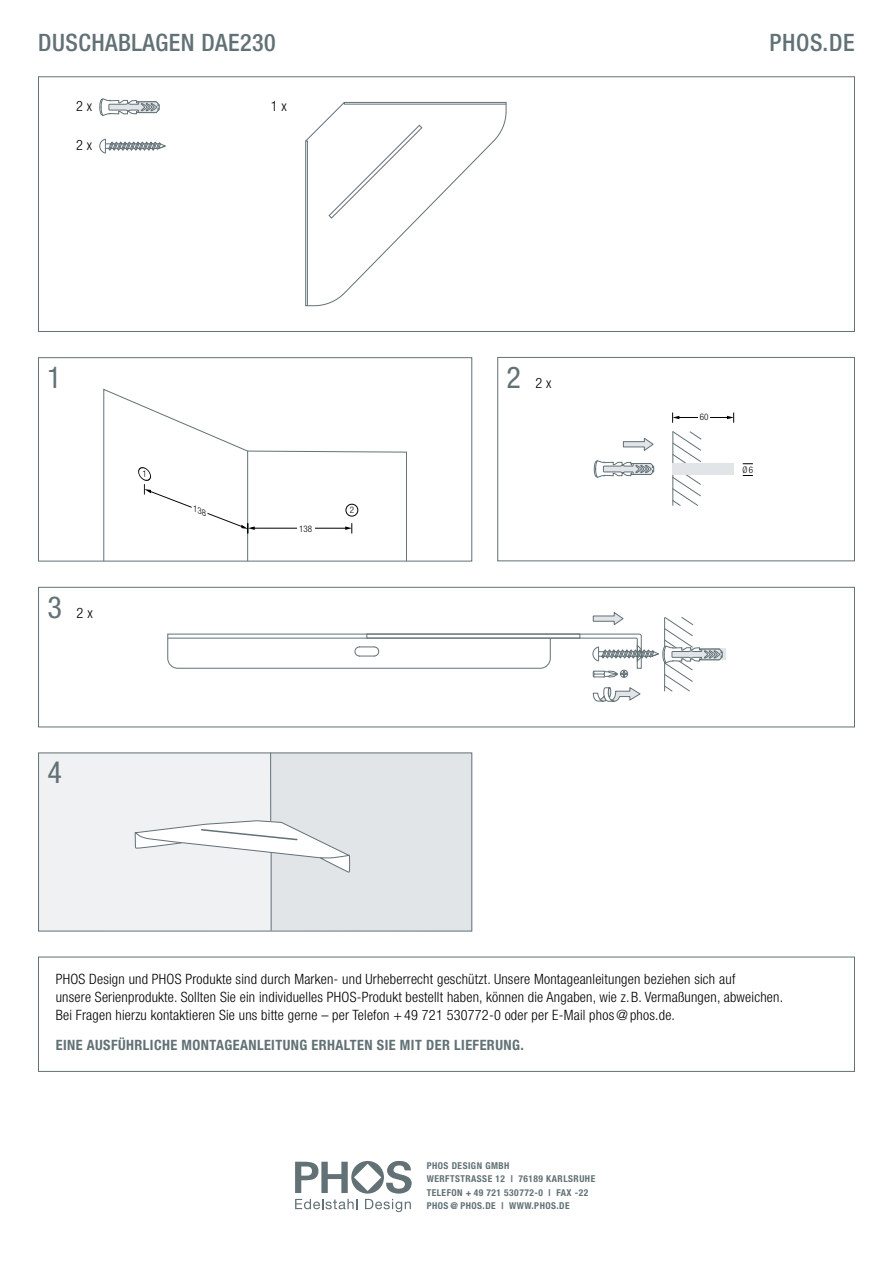
<style>
.page{position:relative;width:893px;height:1263px;background:#fff}
.page>*{position:absolute;margin:0;border:0;box-sizing:border-box;transform-origin:0 0}
.t1{font:condensed 30.3px "Helvetica Neue LT Std";color:#627176}
.t2{font:condensed 30px "Helvetica Neue LT Std";color:#627176}
.t3{font:500 condensed 24px "Helvetica Neue LT Std";letter-spacing:.02em;color:#627176}
.t4{font:300 condensed 14.4px "Helvetica Neue LT Std";color:#000}
.t5{font:300 condensed 14.25px/18px "Helvetica Neue LT Std";letter-spacing:.015em;color:#000}
.t6{font:700 condensed 14.25px "Helvetica Neue LT Std";letter-spacing:.03em;color:#627176}
.t7{font:700 condensed 9.45px/13.5px "Helvetica Neue LT Std";letter-spacing:.05em;color:#627176}
.t8{font:300 condensed 9px "Helvetica Neue LT Std";color:#000}
.s1{font-weight:400;font-size:30px;color:#627176}
.s2{font-weight:400;font-size:30.3px;color:#627176}
</style>
<div class="page">
<svg style="left:40px;top:755px;width:430px;height:174px"></svg>
<div style="left:38px;top:587px;width:817px;height:140px;border:1px solid #627176"></div>
<div style="left:497px;top:357px;width:358px;height:204px;border:1px solid #627176"></div>
<div style="left:38px;top:357px;width:434px;height:204px;border:1px solid #627176"></div>
<svg style="left:99px;top:98px;width:61px;height:18px"></svg>
<svg style="left:99px;top:139px;width:67px;height:15px"></svg>
<div style="left:38px;top:77px;width:817px;height:255px;border:1px solid #627176"></div>
<svg style="left:672px;top:412px;width:26px;height:11px"></svg>
<svg style="left:710px;top:412px;width:24px;height:11px"></svg>
<div style="left:672px;top:463px;width:62px;height:12px;background:#e1e5e8"></div>
<svg style="left:672px;top:431px;width:29px;height:75px"></svg>
<svg style="left:623px;top:437px;width:31px;height:14px"></svg>
<svg style="left:594px;top:460px;width:60px;height:18px"></svg>
<svg style="left:295px;top:1161px;width:117px;height:32px"></svg>
<svg style="left:295px;top:1199px;width:62px;height:10px"></svg>
<svg style="left:365px;top:1199px;width:46px;height:13px"></svg>
<div style="left:38px;top:957px;width:817px;height:115px;border:1px solid #627176"></div>
<svg style="left:305px;top:102px;width:202px;height:204px"></svg>
<div style="left:664px;top:648px;width:62px;height:12px;background:#e1e5e8"></div>
<svg style="left:167px;top:612px;width:556px;height:90px"></svg>
<svg style="left:103px;top:388px;width:304px;height:174px"></svg>
<h3 class="t3" style="left:38px;top:28px;width:239px">DUSCHABLAGEN DAE230</h3>
<h3 class="t3" style="left:769px;top:28px;width:87px">PHOS.DE</h3>
<p class="t5" style="left:76px;top:97px;width:17px">2 x</p>
<p class="t5" style="left:271px;top:97px;width:17px">1 x</p>
<p class="t5" style="left:76px;top:136px;width:17px">2 x</p>
<h2 class="t2" style="left:47px;top:360px;width:16px">1</h2>
<p class="t5" style="left:506px;top:373px;width:46px"><span class="s1">2</span> 2 x</p>
<p class="t4" style="left:47px;top:604px;width:47px"><span class="s2">3</span> 2 x</p>
<h1 class="t1" style="left:47px;top:755px;width:16px">4</h1>
<p class="t8" style="left:299px;top:523px;width:14px">138</p>
<p class="t8" style="left:350px;top:505px;width:6px">2</p>
<p class="t8" style="left:700px;top:412px;width:10px">60</p>
<p class="t8" style="left:742px;top:465px;width:12px">Ø6</p>
<p class="t5" style="left:56px;top:970px;width:729px">PHOS Design und PHOS Produkte sind durch Marken- und Urheberrecht geschützt. Unsere Montageanleitungen beziehen sich auf<br>unsere Serienprodukte. Sollten Sie ein individuelles PHOS-Produkt bestellt haben, können die Angaben, wie z.B. Vermaßungen, abweichen.<br>Bei Fragen hierzu kontaktieren Sie uns bitte gerne – per Telefon + 49 721 530772-0 oder per E-Mail phos @ phos.de.</p>
<p class="t6" style="left:56px;top:1037px;width:470px">EINE AUSFÜHRLICHE MONTAGEANLEITUNG ERHALTEN SIE MIT DER LIEFERUNG.</p>
<p class="t7" style="left:427px;top:1158px;width:170px">PHOS DESIGN GMBH<br>WERFTSTRASSE 12 | 76189 KARLSRUHE<br>TELEFON + 49 721 530772-0 | FAX -22<br>PHOS @ PHOS.DE | WWW.PHOS.DE</p>
</div>
